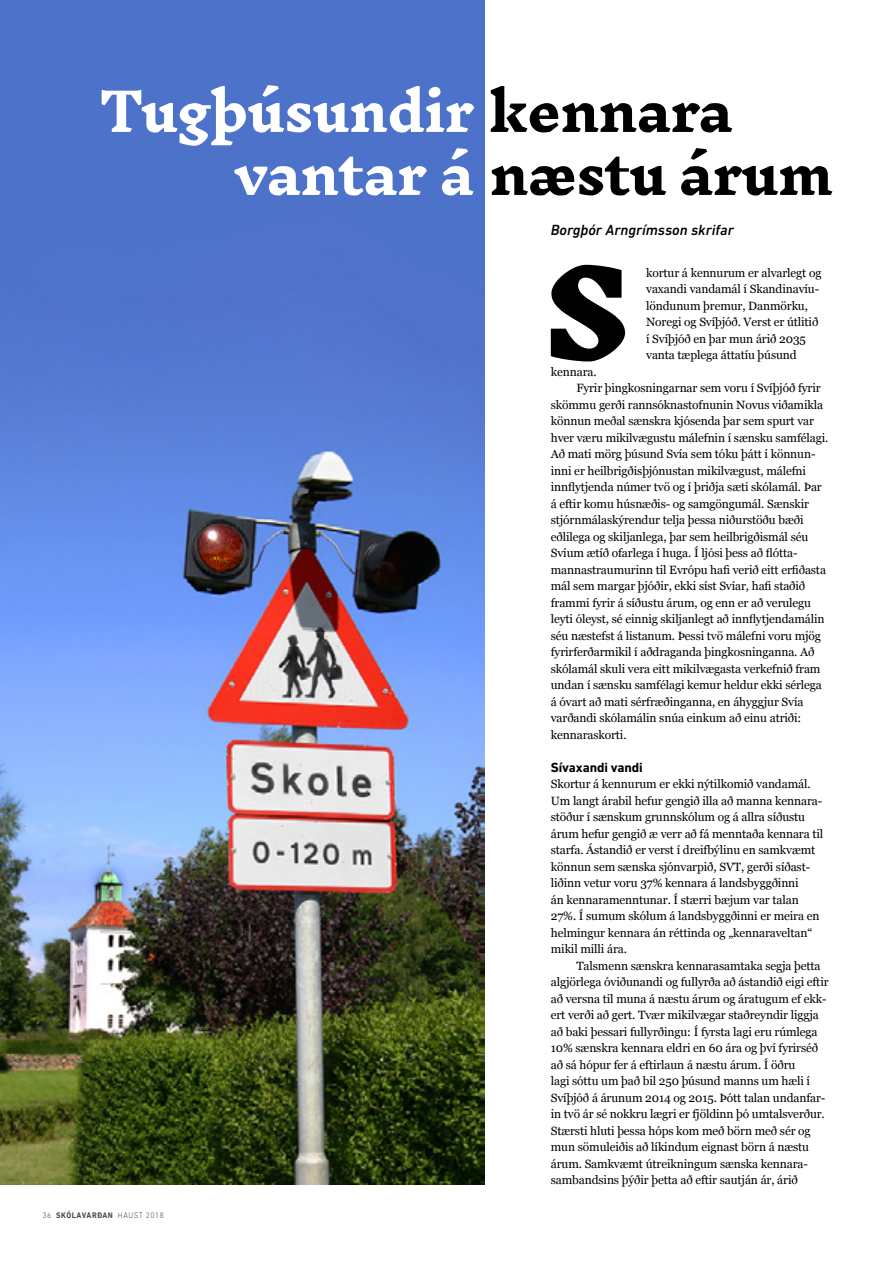
<style>
.page{position:relative;width:893px;height:1263px;background:#fff}
.page>*{position:absolute;margin:0;border:0;box-sizing:border-box;transform-origin:0 0}
.t1{font:900 117px "Inknut Antiqua";color:#000}
.t2{font:700 52.5px/63px "Inknut Antiqua";letter-spacing:-.02em;color:#fff}
.t3{font:italic 500 15px "DIN Next LT Pro";color:#000}
.t4{font:700 13.5px "DIN Next LT Pro";letter-spacing:-.01em;color:#000}
.t5{font:12px/16.5px "Georgia";letter-spacing:-.01em;color:#000}
.t6{font:300 8.25px "DIN Next LT Pro";letter-spacing:.07em;color:#4a4a4d;scale:.93 1}
.s1{color:#000}
.s2{font-weight:700}
</style>
<div class="page">
<img style="left:0;top:0;width:484px;height:1184px">
<h2 class="t2" style="left:235px;top:82px;width:600px;text-indent:-135px">Tugþúsundir <span class="s1">kennara </span>vantar á <span class="s1">næstu árum</span></h2>
<p class="t3" style="left:551px;top:221px;width:185px">Borgþór Arngrímsson skrifar</p>
<p class="t6" style="left:43px;top:1211px;width:132px">36 <span class="s2">SKÓLAVARÐAN</span> HAUST 2018</p>
<h1 class="t1" style="left:547px;top:250px;width:83px">S</h1>
<p class="t5" style="left:646px;top:264px;width:177px">kortur á kennurum er alvarlegt og vaxandi vandamál í Skandinavíu&shy;löndunum þremur, Danmörku,<br>Noregi og Svíþjóð. Verst er útlitið í Svíþjóð en þar mun árið 2035 vanta tæplega áttatíu þúsund</p>
<p class="t5" style="left:551px;top:363px;width:47px">kennara.</p>
<p class="t5" style="left:576px;top:379px;width:246px">Fyrir þingkosningarnar sem voru í Svíþjóð fyrir</p>
<p class="t5" style="left:551px;top:396px;width:274px">skömmu gerði rannsóknastofnunin Novus viðamikla</p>
<p class="t5" style="left:551px;top:412px;width:265px">könnun meðal sænskra kjósenda þar sem spurt var</p>
<p class="t5" style="left:551px;top:429px;width:279px">hver væru mikilvægustu málefnin í sænsku samfélagi.</p>
<p class="t5" style="left:551px;top:445px;width:266px">Að mati mörg þúsund Svía sem tóku þátt í könnun-</p>
<p class="t5" style="left:551px;top:462px;width:257px">inni er heilbrigðisþjónustan mikilvægust, málefni</p>
<p class="t5" style="left:551px;top:478px;width:273px">innflytjenda númer tvö og í þriðja sæti skólamál. Þar</p>
<p class="t5" style="left:551px;top:495px;width:260px">á eftir komu húsnæðis- og samgöngumál. Sænskir</p>
<p class="t5" style="left:551px;top:511px;width:254px">stjórnmálaskýrendur telja þessa niðurstöðu bæði</p>
<p class="t5" style="left:551px;top:528px;width:259px">eðlilega og skiljanlega, þar sem heilbrigðismál séu</p>
<p class="t5" style="left:551px;top:544px;width:248px">Svíum ætíð ofarlega í huga. Í ljósi þess að flótta-</p>
<p class="t5" style="left:551px;top:561px;width:277px">mannastraumurinn til Evrópu hafi verið eitt erfiðasta</p>
<p class="t5" style="left:551px;top:577px;width:256px">mál sem margar þjóðir, ekki síst Svíar, hafi staðið</p>
<p class="t5" style="left:551px;top:594px;width:262px">frammi fyrir á síðustu árum, og enn er að verulegu</p>
<p class="t5" style="left:551px;top:610px;width:275px">leyti óleyst, sé einnig skiljanlegt að innflytjendamálin</p>
<p class="t5" style="left:551px;top:627px;width:272px">séu næstefst á listanum. Þessi tvö málefni voru mjög</p>
<p class="t5" style="left:551px;top:643px;width:265px">fyrirferðarmikil í aðdraganda þingkosninganna. Að</p>
<p class="t5" style="left:551px;top:660px;width:271px">skólamál skuli vera eitt mikilvægasta verkefnið fram</p>
<p class="t5" style="left:551px;top:676px;width:273px">undan í sænsku samfélagi kemur heldur ekki sérlega</p>
<p class="t5" style="left:551px;top:693px;width:254px">á óvart að mati sérfræðinganna, en áhyggjur Svía</p>
<p class="t5" style="left:551px;top:709px;width:252px">varðandi skólamálin snúa einkum að einu atriði:</p>
<p class="t5" style="left:551px;top:726px;width:77px">kennaraskorti.</p>
<p class="t4" style="left:551px;top:759px;width:93px">Sívaxandi vandi</p>
<p class="t5" style="left:551px;top:775px;width:274px">Skortur á kennurum er ekki nýtilkomið vandamál.<br>Um langt árabil hefur gengið illa að manna kennara&shy;stöður í sænskum grunnskólum og á allra síðustu árum hefur gengið æ verr að fá menntaða kennara til starfa. Ástandið er verst í dreifbýlinu en samkvæmt könnun sem sænska sjónvarpið, SVT, gerði síðast&shy;liðinn vetur voru 37% kennara á landsbyggðinni<br>án kennaramenntunar. Í stærri bæjum var talan 27%. Í sumum skólum á landsbyggðinni er meira en helmingur kennara án réttinda og „kennaraveltan“ mikil milli ára.</p>
<p class="t5" style="left:551px;top:957px;width:279px;text-indent:26px">Talsmenn sænskra kennarasamtaka segja þetta algjörlega óviðunandi og fullyrða að ástandið eigi eftir að versna til muna á næstu árum og áratugum ef ekk&shy;ert verði að gert. Tvær mikilvægar staðreyndir liggja að baki þessari fullyrðingu: Í fyrsta lagi eru rúmlega 10% sænskra kennara eldri en 60 ára og því fyrirséð að sá hópur fer á eftirlaun á næstu árum. Í öðru<br>lagi sóttu um það bil 250 þúsund manns um hæli í Svíþjóð á árunum 2014 og 2015. Þótt talan undanfar&shy;in tvö ár sé nokkru lægri er fjöldinn þó umtalsverður.<br>Stærsti hluti þessa hóps kom með börn með sér og mun sömuleiðis að líkindum eignast börn á næstu árum. Samkvæmt útreikningum sænska kennara&shy;sambandsins þýðir þetta að eftir sautján ár, árið</p>
</div>
